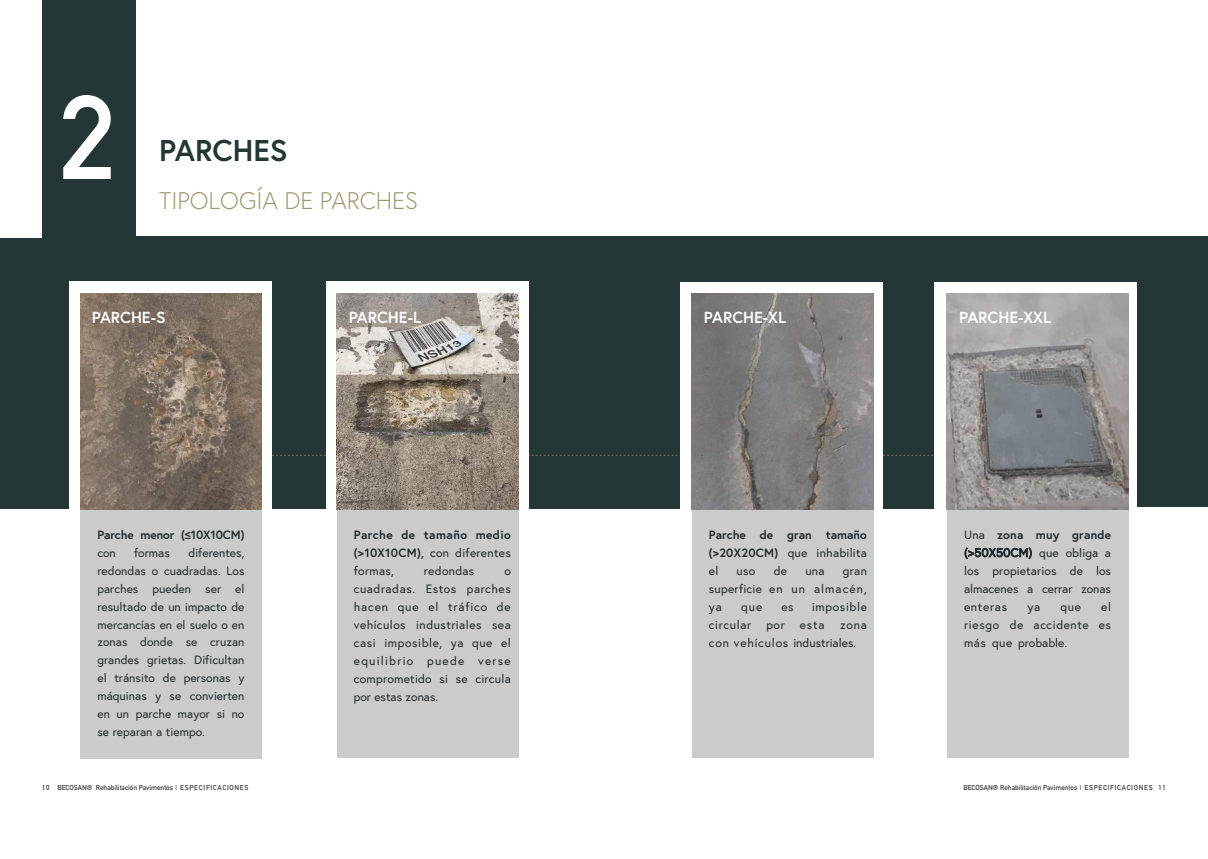
<style>
.page{position:relative;width:1208px;height:859px;background:#fff}
.page>*{position:absolute;margin:0;border:0;box-sizing:border-box;transform-origin:0 0}
.t1{font:700 117px "DIN Alternate";color:#fff}
.t2{font:700 30px "Europa";color:#243636}
.t3{font:300 24px "Europa";color:#9e936a}
.t4{font:700 16px "Europa";color:#fff}
.t5{font:12px/18px "Europa";letter-spacing:.025em;color:#21292a;text-align:justify}
.t6{font:12px/17.9px "Europa";letter-spacing:.005em;color:#232c2d;text-align:justify}
.t7{font:700 12px/17.9px "Europa";letter-spacing:.035em;color:#21292a;text-align:justify}
.t8{font:12px/18px "Europa";letter-spacing:.065em;color:#21292a}
.t9{font:700 12px "Europa";letter-spacing:-.01em;color:#232c2d}
.t10{font:12px "Europa";letter-spacing:.055em;color:#21292a}
.t11{font:700 7px "DIN Alternate";color:#38383f}
.s1{font-weight:400}
.s2{font-weight:700}
</style>
<div class="page">
<div style="left:42px;top:0;width:89px;height:236px;background:#243636"></div>
<div style="left:42px;top:236px;width:1166px;height:271px;background:#243636"></div>
<div style="left:0;top:238px;width:1135px;height:271px;background:#243636"></div>
<svg style="left:272px;top:455px;width:661px;height:1px"></svg>
<div style="left:337px;top:502px;width:181px;height:256px;background:#cacccc"></div>
<div style="left:326px;top:281px;width:203px;height:228px;background:#fff"></div>
<div style="left:680px;top:283px;width:203px;height:226px;background:#fff"></div>
<div style="left:934px;top:283px;width:202px;height:226px;background:#fff"></div>
<img style="left:337px;top:293px;width:181px;height:216px">
<div style="left:692px;top:507px;width:181px;height:251px;background:#cacccc"></div>
<div style="left:946px;top:507px;width:182px;height:251px;background:#cacccc"></div>
<img style="left:692px;top:293px;width:181px;height:216px">
<img style="left:946px;top:293px;width:182px;height:216px">
<div style="left:70px;top:281px;width:202px;height:228px;background:#fff"></div>
<div style="left:80px;top:506px;width:182px;height:252px;background:#cacccc"></div>
<img style="left:80px;top:293px;width:182px;height:216px">
<h1 class="t1" style="left:59px;top:49px;width:58px">2</h1>
<h2 class="t2" style="left:159px;top:130px;width:130px">PARCHES</h2>
<h3 class="t3" style="left:159px;top:186px;width:260px">TIPOLOGÍA DE PARCHES</h3>
<h3 class="t4" style="left:92px;top:306px;width:75px">PARCHE-S</h3>
<h3 class="t4" style="left:349px;top:306px;width:74px">PARCHE-L</h3>
<p class="t9" style="left:97px;top:526px;width:149px">Parche menor (≤10X10CM)</p>
<p class="t6" style="left:97px;top:543px;width:20px">con</p>
<p class="t6" style="left:134px;top:543px;width:37px">formas</p>
<p class="t6" style="left:97px;top:543px;width:149px;text-indent:91px">diferentes, redondas o cuadradas. Los parches pueden ser el resultado de un impacto de mercancías en el suelo o en zonas donde se cruzan grandes grietas. Dificultan el tránsito de personas y máquinas y se convierten en un parche mayor si no se reparan a tiempo.</p>
<p class="t7" style="left:354px;top:525px;width:158px">Parche de tamaño medio (&gt;10X10CM), <span class="s1">con diferentes formas,</span></p>
<p class="t5" style="left:424px;top:561px;width:52px">redondas</p>
<p class="t5" style="left:354px;top:561px;width:158px;text-indent:150px">o cuadradas. Estos parches hacen que el tráfico de vehículos industriales sea casi imposible, ya que el equilibrio puede verse comprometido si se circula por estas zonas.</p>
<h3 class="t4" style="left:704px;top:306px;width:84px">PARCHE-XL</h3>
<h3 class="t4" style="left:959px;top:306px;width:93px">PARCHE-XXL</h3>
<p class="t7" style="left:709px;top:525px;width:160px">Parche de gran tamaño (&gt;20X20CM) <span class="s1">que inhabilita el</span></p>
<p class="t5" style="left:736px;top:562px;width:20px">uso</p>
<p class="t5" style="left:773px;top:562px;width:15px">de</p>
<p class="t5" style="left:805px;top:562px;width:21px">una</p>
<p class="t5" style="left:709px;top:562px;width:160px;text-indent:134px">gran superficie en un almacén, ya</p>
<p class="t5" style="left:741px;top:597px;width:23px">que</p>
<p class="t5" style="left:781px;top:597px;width:14px">es</p>
<p class="t10" style="left:812px;top:599px;width:56px">imposible</p>
<p class="t10" style="left:709px;top:617px;width:44px">circular</p>
<p class="t5" style="left:766px;top:615px;width:20px">por</p>
<p class="t5" style="left:800px;top:615px;width:26px">esta</p>
<p class="t8" style="left:709px;top:615px;width:160px;text-indent:131px">zona con vehículos industriales.</p>
<p class="t5" style="left:964px;top:525px;width:149px">Una <span class="s2">zona muy grande </span>(&gt;50X50CM) que obliga a los propietarios de los almacenes a cerrar zonas enteras</p>
<p class="t5" style="left:964px;top:597px;width:149px;text-indent:137px">el riesgo de accidente es más que probable.</p>
<p class="t5" style="left:1027px;top:597px;width:14px">ya</p>
<p class="t5" style="left:1060px;top:597px;width:22px">que</p>
<p class="t11" style="left:42px;top:782px;width:208px">10 BECOSAN® Rehabilitación Pavimentos | ESPECIFICACIONES</p>
<p class="t11" style="left:963px;top:782px;width:204px">BECOSAN® Rehabilitación Pavimentos | ESPECIFICACIONES 11</p>
</div>
